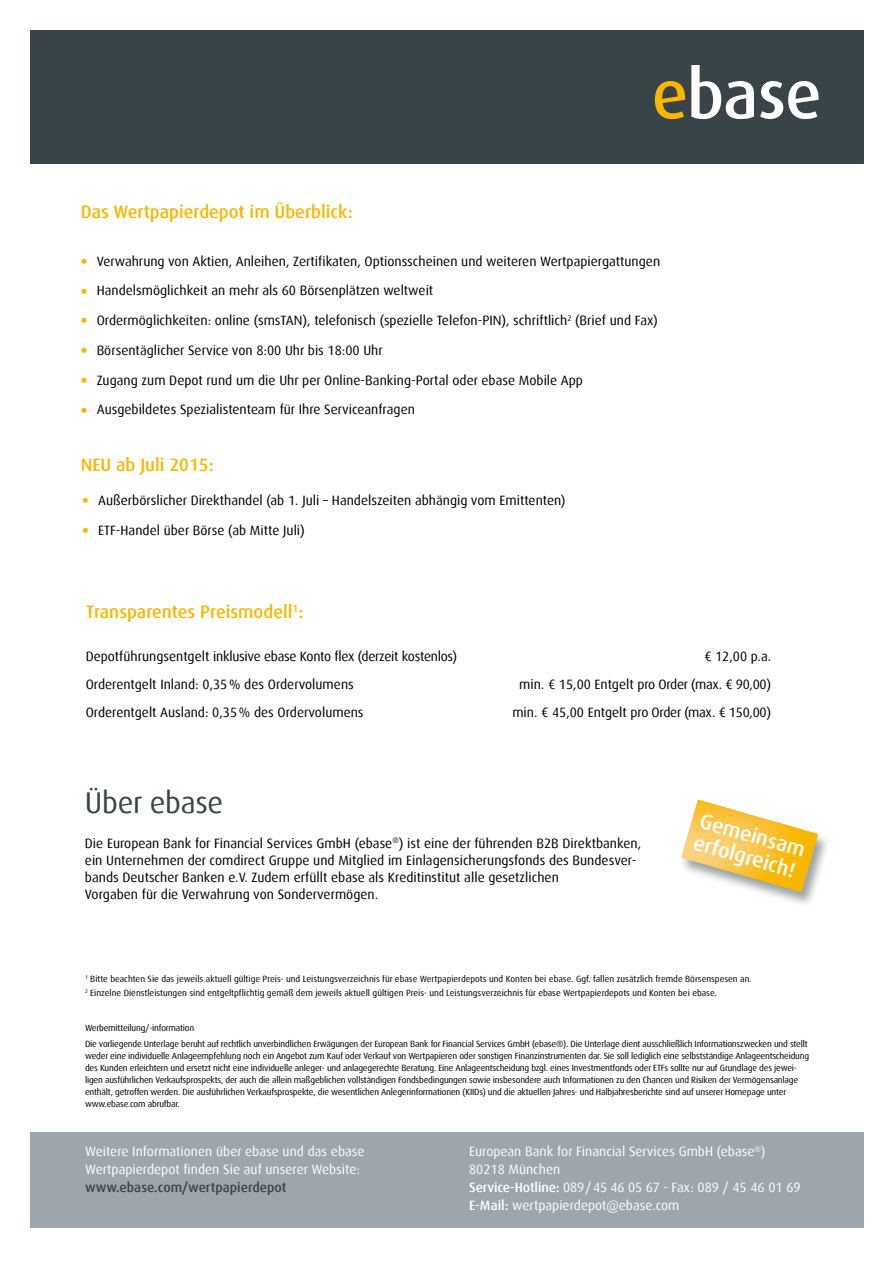
<style>
.page{position:relative;width:893px;height:1263px;background:#fff}
.page>*{position:absolute;margin:0;border:0;box-sizing:border-box;transform-origin:0 0}
.t1{font:30px "Dax";letter-spacing:-.01em;color:#394448}
.t2{font:500 21px/22.5px "Dax";color:#fff}
.t3{font:500 18px "Dax";color:#fab600}
.t4{font:13.5px/17.2px "Dax";color:#000}
.t5{font:13.5px/18px "Dax";color:#fff}
.t6{font:13.5px "Dax";letter-spacing:-.02em;color:#000}
.t7{font:500 13.5px "Dax";color:#394448}
.t8{font:9px/12px "Dax";letter-spacing:-.02em;color:#000}
.t9{font:9px/13.8px "Dax";color:#000}
.s1{font-size:27px;color:#fab600}
.s2{font-weight:500}
</style>
<div class="page">
<div style="left:679px;top:799px;width:152px;height:108px;background:#394448;opacity:.5"></div>
<img style="left:681px;top:800px;width:137px;height:92px">
<div style="left:30px;top:1132px;width:833px;height:96px;background:#9ca6ac"></div>
<div style="left:30px;top:30px;width:833px;height:134px;background:#394448"></div>
<svg style="left:655px;top:81px;width:30px;height:38px"></svg>
<svg style="left:691px;top:65px;width:63px;height:54px"></svg>
<svg style="left:760px;top:81px;width:59px;height:38px"></svg>
<h3 class="t3" style="left:81px;top:201px;width:274px">Das Wertpapierdepot im Überblick:</h3>
<p class="t4" style="left:80px;top:252px;width:582px"><span class="s1">•</span> Verwahrung von Aktien, Anleihen, Zertifikaten, Optionsscheinen und weiteren Wertpapiergattungen</p>
<p class="t4" style="left:80px;top:282px;width:355px"><span class="s1">•</span> Handelsmöglichkeit an mehr als 60 Börsenplätzen weltweit</p>
<p class="t4" style="left:80px;top:312px;width:580px"><span class="s1">•</span> Ordermöglichkeiten: online (smsTAN), telefonisch (spezielle Telefon-PIN), schriftlich<sup>2</sup> (Brief und Fax)</p>
<p class="t4" style="left:80px;top:342px;width:305px"><span class="s1">•</span> Börsentäglicher Service von 8:00 Uhr bis 18:00 Uhr</p>
<p class="t4" style="left:80px;top:371px;width:505px"><span class="s1">•</span> Zugang zum Depot rund um die Uhr per Online-Banking-Portal oder ebase Mobile App</p>
<p class="t4" style="left:80px;top:401px;width:337px"><span class="s1">•</span> Ausgebildetes Spezialistenteam für Ihre Serviceanfragen</p>
<h3 class="t3" style="left:81px;top:455px;width:134px">NEU ab Juli 2015:</h3>
<p class="t4" style="left:81px;top:492px;width:486px"><span class="s1">•</span> Außerbörslicher Direkthandel (ab 1. Juli – Handelszeiten abhängig vom Emittenten)</p>
<p class="t4" style="left:81px;top:522px;width:225px"><span class="s1">•</span> ETF-Handel über Börse (ab Mitte Juli)</p>
<h3 class="t3" style="left:86px;top:602px;width:218px">Transparentes Preismodell<sup>1</sup>:</h3>
<p class="t6" style="left:86px;top:649px;width:373px">Depotführungsentgelt inklusive ebase Konto flex (derzeit kostenlos)</p>
<p class="t4" style="left:704px;top:648px;width:68px">€ 12,00 p.a.</p>
<p class="t4" style="left:86px;top:676px;width:270px">Orderentgelt Inland: 0,35% des Ordervolumens</p>
<p class="t4" style="left:519px;top:676px;width:253px">min. € 15,00 Entgelt pro Order (max. € 90,00)</p>
<p class="t4" style="left:86px;top:703px;width:279px">Orderentgelt Ausland: 0,35% des Ordervolumens</p>
<p class="t6" style="left:512px;top:704px;width:260px">min. € 45,00 Entgelt pro Order (max. € 150,00)</p>
<h1 class="t1" style="left:85px;top:786px;width:140px">Über ebase</h1>
<p class="t4" style="left:85px;top:834px;width:558px">Die European Bank for Financial Services GmbH (ebase<sup>®</sup>) ist eine der führenden B2B Direktbanken, ein Unternehmen der comdirect Gruppe und Mitglied im Einlagensicherungsfonds des Bundesver&shy;bands Deutscher Banken e.V. Zudem erfüllt ebase als Kreditinstitut alle gesetzlichen<br>Vorgaben für die Verwahrung von Sondervermögen.</p>
<h2 class="t2" style="left:703px;top:809px;width:110px;rotate:16deg">Gemeinsam erfolgreich!</h2>
<p class="t9" style="left:85px;top:972px;width:668px"><sup>1</sup> Bitte beachten Sie das jeweils aktuell gültige Preis- und Leistungsverzeichnis für ebase Wertpapierdepots und Konten bei ebase. Ggf. fallen zusätzlich fremde Börsenspesen an.<br><sup>2</sup> Einzelne Dienstleistungen sind entgeltpflichtig gemäß dem jeweils aktuell gültigen Preis- und Leistungsverzeichnis für ebase Wertpapierdepots und Konten bei ebase.</p>
<p class="t8" style="left:85px;top:1019px;width:724px;line-height:16.2px">Werbemitteilung/-information<br>Die vorliegende Unterlage beruht auf rechtlich unverbindlichen Erwägungen der European Bank for Financial Services GmbH (ebase®). Die Unterlage dient ausschließlich Informationszwecken und stellt</p>
<p class="t8" style="left:85px;top:1050px;width:726px">weder eine individuelle Anlageempfehlung noch ein Angebot zum Kauf oder Verkauf von Wertpapieren oder sonstigen Finanzinstrumenten dar. Sie soll lediglich eine selbstständige Anlageentscheidung des Kunden erleichtern und ersetzt nicht eine individuelle anleger- und anlagegerechte Beratung. Eine Anlageentscheidung bzgl. eines Investmentfonds oder ETFs sollte nur auf Grundlage des jewei&shy;ligen ausführlichen Verkaufsprospekts, der auch die allein maßgeblichen vollständigen Fondsbedingungen sowie insbesondere auch Informationen zu den Chancen und Risiken der Vermögensanlage enthält, getroffen werden. Die ausführlichen Verkaufsprospekte, die wesentlichen Anlegerinformationen (KIIDs) und die aktuellen Jahres- und Halbjahresberichte sind auf unserer Homepage unter www.ebase.com abrufbar.</p>
<p class="t5" style="left:85px;top:1143px;width:281px">Weitere Informationen über ebase und das ebase<br>Wertpapierdepot finden Sie auf unserer Website:</p>
<p class="t7" style="left:85px;top:1180px;width:203px">www.ebase.com/wertpapierdepot</p>
<p class="t5" style="left:469px;top:1143px;width:333px">European Bank for Financial Services GmbH (ebase<sup>®</sup>)<br>80218 München<br><span class="s2">Service-Hotline:</span> 089/45 46 05 67 - Fax: 089 / 45 46 01 69<br><span class="s2">E-Mail:</span> wertpapierdepot@ebase.com</p>
</div>
